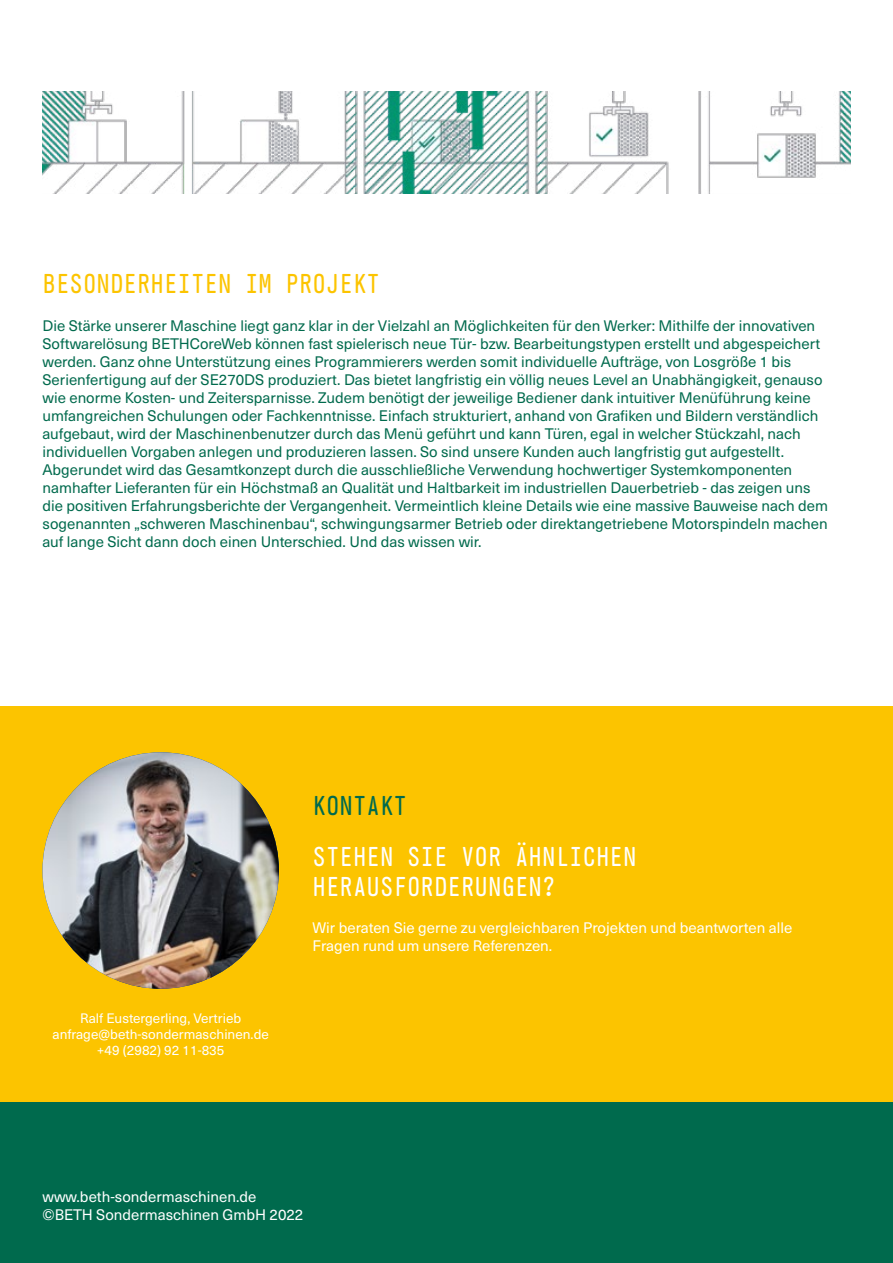
<style>
.page{position:relative;width:893px;height:1263px;background:#fff}
.page>*{position:absolute;margin:0;border:0;box-sizing:border-box;transform-origin:0 0}
.t1{font:27px "Generika Mono";color:#fff}
.t2{font:27px "Generika Mono";color:#fcc400}
.t3{font:27px "Generika Mono";color:#006a4d}
.t4{font:15px/18px "Neue Haas Unica W1 G";color:#006a4d}
.t5{font:15px/18px "Neue Haas Unica W1 G";color:#fff}
.t6{font:13.5px/16.2px "Neue Haas Unica W1 G";color:#fff;text-align:center}
</style>
<div class="page">
<div style="left:0;top:1101px;width:893px;height:162px;background:#006a4d"></div>
<div style="left:0;top:706px;width:893px;height:395px;background:#fcc400"></div>
<img style="left:43px;top:752px;width:236px;height:237px;border-radius:118px">
<img style="left:43px;top:91px;width:807px;height:102px">
<h1 class="t2" style="left:43px;top:268px;width:339px">BESONDERHEITEN IM PROJEKT</h1>
<p class="t4" style="left:43px;top:316px;width:787px">Die Stärke unserer Maschine liegt ganz klar in der Vielzahl an Möglichkeiten für den Werker: Mithilfe der innovativen Softwarelösung BETHCoreWeb können fast spielerisch neue Tür- bzw. Bearbeitungstypen erstellt und abgespeichert werden. Ganz ohne Unterstützung eines Programmierers werden somit individuelle Aufträge, von Losgröße 1 bis Serienfertigung auf der SE270DS produziert. Das bietet langfristig ein völlig neues Level an Unabhängigkeit, genauso wie enorme Kosten- und Zeitersparnisse. Zudem benötigt der jeweilige Bediener dank intuitiver Menüführung keine umfangreichen Schulungen oder Fachkenntnisse. Einfach strukturiert, anhand von Grafiken und Bildern verständlich aufgebaut, wird der Maschinenbenutzer durch das Menü geführt und kann Türen, egal in welcher Stückzahl, nach individuellen Vorgaben anlegen und produzieren lassen. So sind unsere Kunden auch langfristig gut aufgestellt.<br>Abgerundet wird das Gesamtkonzept durch die ausschließliche Verwendung hochwertiger Systemkomponenten namhafter Lieferanten für ein Höchstmaß an Qualität und Haltbarkeit im industriellen Dauerbetrieb - das zeigen uns die positiven Erfahrungsberichte der Vergangenheit. Vermeintlich kleine Details wie eine massive Bauweise nach dem sogenannten „schweren Maschinenbau“, schwingungsarmer Betrieb oder direktangetriebene Motorspindeln machen auf lange Sicht dann doch einen Unterschied. Und das wissen wir.</p>
<h1 class="t3" style="left:313px;top:789px;width:96px">KONTAKT</h1>
<h1 class="t1" style="left:313px;top:840px;width:325px">STEHEN SIE VOR ÄHNLICHEN</h1>
<h1 class="t1" style="left:313px;top:870px;width:244px">HERAUSFORDERUNGEN?</h1>
<p class="t6" style="left:53px;top:1009px;width:218px">Ralf Eustergerling, Vertrieb anfrage@beth-sondermaschinen.de +49 (2982) 92 11-835</p>
<p class="t5" style="left:313px;top:918px;width:481px">Wir beraten Sie gerne zu vergleichbaren Projekten und beantworten alle<br>Fragen rund um unsere Referenzen.</p>
<p class="t5" style="left:43px;top:1187px;width:262px">www.beth-sondermaschinen.de ©BETH Sondermaschinen GmbH 2022</p>
</div>
